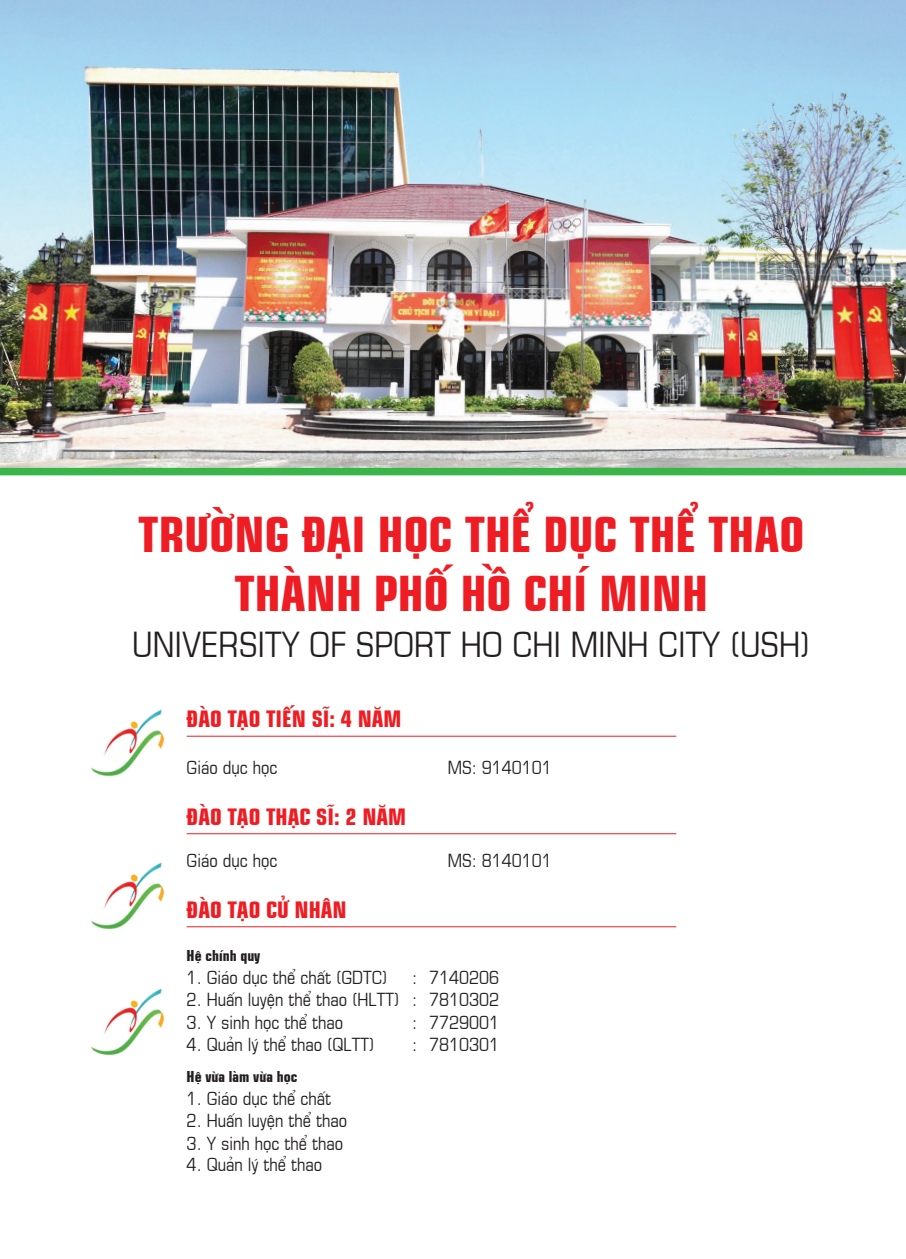
<style>
.page{position:relative;width:906px;height:1259px;background:#fff}
.page>*{position:absolute;margin:0;border:0;box-sizing:border-box;transform-origin:0 0}
.t1{font:700 condensed 48px/58.5px "SFU Eurostile";color:#ee1d23;text-align:center}
.t2{font:34.5px "SFU Eurostile Condensed";color:#231f20}
.t3{font:700 condensed 22.5px "SFU Eurostile";color:#ee1d23}
.t4{font:18px "SFU Eurostile Condensed";color:#231f20}
.t5{font:700 condensed 15px "SFU Eurostile";color:#231f20}
</style>
<div class="page">
<img style="left:0;top:0;width:906px;height:468px">
<div style="left:0;top:468px;width:906px;height:7px;background:#3ab54a"></div>
<hr style="left:187px;top:736px;width:489px;height:1px;background:#ee1d23">
<hr style="left:187px;top:833px;width:489px;height:1px;background:#ee1d23">
<hr style="left:187px;top:926px;width:489px;height:1px;background:#ee1d23">
<img style="left:91px;top:709px;width:74px;height:68px">
<img style="left:91px;top:862px;width:74px;height:68px">
<img style="left:91px;top:988px;width:74px;height:68px">
<h1 class="t1" style="left:138px;top:501px;width:667px">TRƯỜNG ĐẠI HỌC THỂ DỤC THỂ THAO<br>THÀNH PHỐ HỒ CHÍ MINH</h1>
<h2 class="t2" style="left:132px;top:618px;width:679px">UNIVERSITY OF SPORT HO CHI MINH CITY (USH)</h2>
<p class="t3" style="left:187px;top:701px;width:216px">ĐÀO TẠO TIẾN SĨ: 4 NĂM</p>
<p class="t4" style="left:187px;top:753px;width:92px">Giáo dục học</p>
<p class="t4" style="left:448px;top:753px;width:106px">MS: 9140101</p>
<p class="t3" style="left:187px;top:799px;width:221px">ĐÀO TẠO THẠC SĨ: 2 NĂM</p>
<p class="t4" style="left:187px;top:846px;width:92px">Giáo dục học</p>
<p class="t4" style="left:448px;top:846px;width:106px">MS: 8140101</p>
<p class="t3" style="left:187px;top:892px;width:162px">ĐÀO TẠO CỬ NHÂN</p>
<p class="t5" style="left:187px;top:944px;width:75px">Hệ chính quy</p>
<p class="t4" style="left:187px;top:963px;width:202px">1. Giáo dục thể chất (GDTC)</p>
<p class="t4" style="left:412px;top:963px;width:89px">: 7140206</p>
<p class="t4" style="left:187px;top:986px;width:314px">2. Huấn luyện thể thao (HLTT) : 7810302</p>
<p class="t4" style="left:187px;top:1008px;width:158px">3. Y sinh học thể thao</p>
<p class="t4" style="left:412px;top:1008px;width:89px">: 7729001</p>
<p class="t4" style="left:187px;top:1031px;width:189px">4. Quản lý thể thao (QLTT)</p>
<p class="t4" style="left:412px;top:1031px;width:89px">: 7810301</p>
<p class="t5" style="left:187px;top:1065px;width:112px">Hệ vừa làm vừa học</p>
<p class="t4" style="left:187px;top:1084px;width:146px">1. Giáo dục thể chất</p>
<p class="t4" style="left:187px;top:1107px;width:162px">2. Huấn luyện thể thao</p>
<p class="t4" style="left:187px;top:1129px;width:158px">3. Y sinh học thể thao</p>
<p class="t4" style="left:187px;top:1150px;width:137px">4. Quản lý thể thao</p>
</div>
